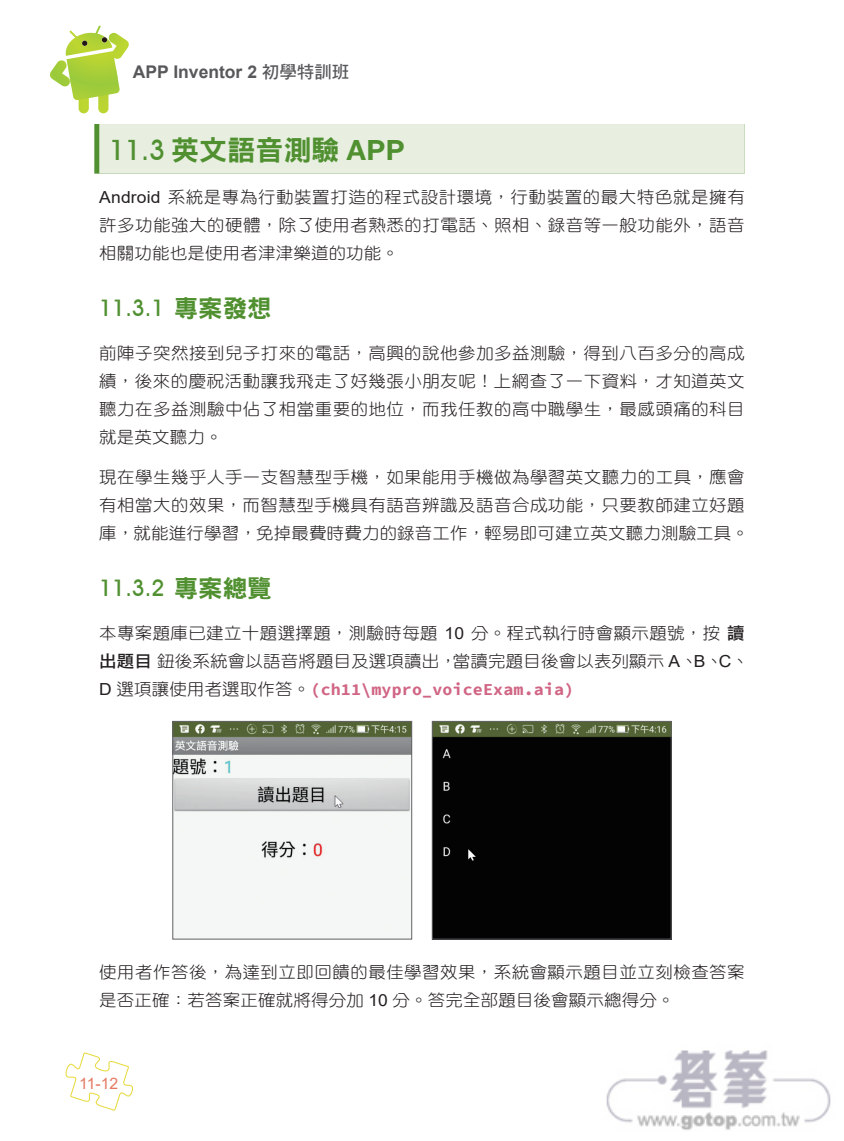
<style>
.page{position:relative;width:844px;height:1141px;background:#fff}
.page>*{position:absolute;margin:0;border:0;box-sizing:border-box;transform-origin:0 0}
.t1{font:28px "DF Hei Std W9";color:#509030}
.t2{font:500 22.75px "Avant Garde IT Cby BT";color:#509030}
.t3{font:700 17.5px "Arial";color:#57585a}
.t4{font:16.62px/28px "DF Yuan Std W3";letter-spacing:.03em;color:#231f20;text-align:justify;scale:1.05 1}
.t5{font:16.62px/28px "DF Yuan Std W3";letter-spacing:.01em;color:#231f20;scale:1.05 1}
.t6{font:700 16.62px "Source Code Pro";letter-spacing:.01em;color:#d06584}
.t7{font:15.75px "Arial";color:#e47862}
.s1{font-family:"DF Hei Std W7";font-weight:400}
.s2{font-family:"Avant Garde IT Cby BT";font-weight:500}
.s3{font-family:"Cisco";font-weight:700}
.s4{font-family:"Arial"}
.s5{font-family:"DF Hei Std W9";font-weight:400;font-size:24.5px}
.s6{font-family:"DF Li Hei Std W5"}
.s7{font-family:"Arial";font-weight:400;color:#231f20}
.s8{font-family:"DF Yuan Std W3";font-weight:400;color:#231f20}
</style>
<div class="page">
<svg style="left:65px;top:1052px;width:68px;height:59px"></svg>
<div style="left:79px;top:82px;width:10px;height:31px;background:#bdd630;border-radius:5px"></div>
<div style="left:98px;top:82px;width:10px;height:31px;background:#bad531;border-radius:5px"></div>
<svg style="left:50px;top:26px;width:79px;height:74px"></svg>
<div style="left:99px;top:124px;width:645px;height:50px;background:#e8efe1"></div>
<img style="left:174px;top:723px;width:236px;height:214px">
<div style="left:172px;top:721px;width:240px;height:218px;border:1px solid #636366"></div>
<img style="left:434px;top:723px;width:235px;height:214px">
<div style="left:432px;top:721px;width:239px;height:218px;border:1px solid #636366"></div>
<img style="left:606px;top:1050px;width:225px;height:81px">
<p class="t3" style="left:133px;top:59px;width:218px">APP Inventor 2 <span class="s1">初學特訓班</span></p>
<h1 class="t1" style="left:109px;top:135px;width:297px"><span class="s2">11.3</span> 英文語音測驗 <span class="s3">APP</span></h1>
<p class="t4" style="left:99px;top:183px;width:616px"><span class="s4">Android</span> 系統是專為行動裝置打造的程式設計環境，行動裝置的最大特色就是擁有許多功能強大的硬體，除了使用者熟悉的打電話、照相、錄音等一般功能外，語音相關功能也是使用者津津樂道的功能。</p>
<h2 class="t2" style="left:99px;top:294px;width:174px">11.3.1 <span class="s5">專案發想</span></h2>
<p class="t4" style="left:99px;top:339px;width:616px">前陣子突然接到兒子打來的電話，高興的說他參加多益測驗，得到八百多分的高成績，後來的慶祝活動讓我飛走了好幾張小朋友呢！上網查了一下資料，才知道英文聽力在多益測驗中佔了相當重要的地位，而我任教的高中職學生，最感頭痛的科目就是英文聽力。</p>
<p class="t4" style="left:99px;top:463px;width:620px;text-align:left">現在學生幾乎人手一支智慧型手機，如果能用手機做為學習英文聽力的工具，應會有相當大的效果，而智慧型手機具有語音辨識及語音合成功能，只要教師建立好題庫，就能進行學習，免掉最費時費力的錄音工作，輕易即可建立英文聽力測驗工具。</p>
<h2 class="t2" style="left:99px;top:574px;width:174px">11.3.2 <span class="s5">專案總覽</span></h2>
<p class="t5" style="left:99px;top:619px;width:620px">本專案題庫已建立十題選擇題，測驗時每題 <span class="s4">10</span> 分。程式執行時會顯示題號，按<span class="s6">讀出題目</span>鈕後系統會以語音將題目及選項讀出，當讀完題目後會以表列顯示 <span class="s4">A</span>、<span class="s4">B</span>、<span class="s4">C</span>、</p>
<p class="t6" style="left:99px;top:679px;width:476px"><span class="s7">D</span> <span class="s8">選項讓使用者選取作答。</span>(ch11\mypro_voiceExam.aia)</p>
<p class="t4" style="left:99px;top:957px;width:616px">使用者作答後，為達到立即回饋的最佳學習效果，系統會顯示題目並立刻檢查答案是否正確：若答案正確就將得分加 <span class="s4">10</span> 分。答完全部題目後會顯示總得分。</p>
<p class="t7" style="left:79px;top:1073px;width:41px">11-12</p>
</div>
